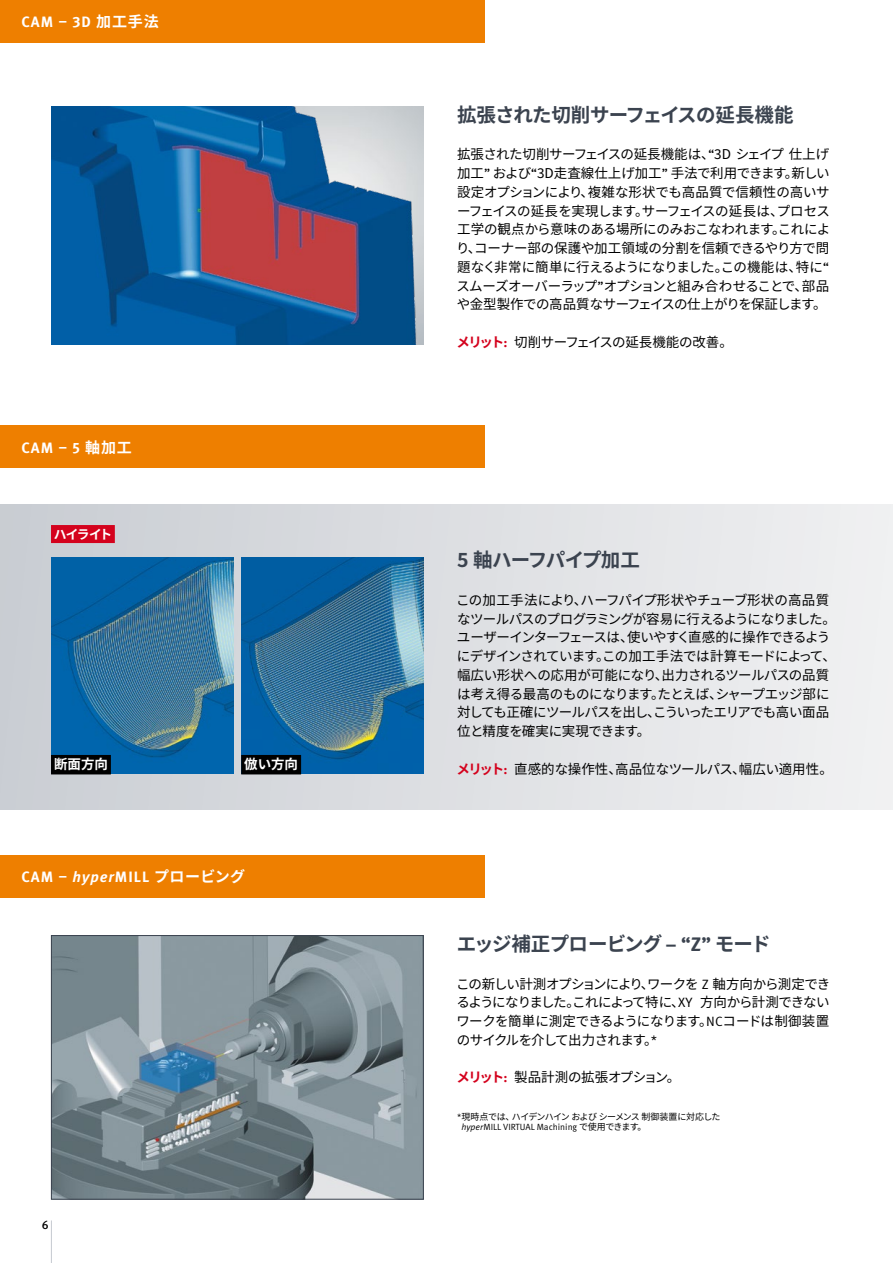
<style>
.page{position:relative;width:893px;height:1263px;background:#fff}
.page>*{position:absolute;margin:0;border:0;box-sizing:border-box;transform-origin:0 0}
.t1{font:700 19.5px "Noto Sans CJ Kjp";letter-spacing:-.03em;color:#3b434f}
.t2{font:700 15px "Meta Pro";letter-spacing:.07em;color:#fff}
.t3{font:13.5px/18.8px "Noto Sans CJ Kjp";letter-spacing:-.04em;color:#000;text-align:justify}
.t4{font:13.5px "Noto Sans CJ Kjp";color:#000}
.t5{font:13.5px "Noto Sans CJ Kjp";letter-spacing:-.02em;color:#000}
.t6{font:13.5px "Noto Sans CJ Kjp";letter-spacing:-.015em;color:#000}
.t7{font:700 13.5px "Noto Sans CJ Kjp";color:#fff}
.t8{font:700 12.75px "Noto Sans CJ Kjp";letter-spacing:-.09em;color:#fff}
.t9{font:500 12px "Meta Pro";color:#000}
.t10{font:9px "Meta Pro";color:#000}
.t11{font:9px "Noto Sans CJ Kjp";letter-spacing:-.055em;color:#000}
.s1{font-family:"Noto Sans CJ Kjp"}
.s2{font-style:italic}
.s3{font-family:"Meta Pro"}
.s4{font-weight:700;color:#d4021d}
.s5{font-family:"Meta Pro";font-weight:700;color:#d4021d}
</style>
<div class="page">
<hr style="left:51px;top:1220px;width:1px;height:43px;background:#c5c9d0">
<div style="left:0;top:0;width:485px;height:43px;background:#ee7f00"></div>
<img style="left:51px;top:106px;width:372px;height:238px">
<div style="left:0;top:505px;width:893px;height:304px;background:linear-gradient(to right,#c9cdd3,#f1f1f2)"></div>
<div style="left:0;top:425px;width:485px;height:43px;background:#ee7f00"></div>
<div style="left:0;top:855px;width:485px;height:42px;background:#ee7f00"></div>
<img style="left:241px;top:557px;width:182px;height:217px">
<img style="left:51px;top:557px;width:183px;height:217px">
<div style="left:51px;top:755px;width:60px;height:19px;background:#000"></div>
<div style="left:241px;top:755px;width:60px;height:19px;background:#000"></div>
<img style="left:53px;top:937px;width:369px;height:260px">
<div style="left:51px;top:935px;width:373px;height:264px;border:1px solid #3b434f"></div>
<div style="left:51px;top:525px;width:64px;height:18px;background:#d4021d"></div>
<p class="t2" style="left:21px;top:13px;width:139px">CAM – 3D <span class="s1">加工手法</span></p>
<p class="t2" style="left:21px;top:438px;width:112px">CAM – 5 <span class="s1">軸加工</span></p>
<p class="t8" style="left:54px;top:527px;width:60px">ハイライト</p>
<p class="t7" style="left:54px;top:757px;width:55px">断面方向</p>
<p class="t7" style="left:244px;top:757px;width:55px">倣い方向</p>
<p class="t2" style="left:21px;top:867px;width:225px">CAM – <span class="s2">hyper</span>MILL <span class="s1">プロービング</span></p>
<p class="t9" style="left:42px;top:1217px;width:8px">6</p>
<h1 class="t1" style="left:457px;top:104px;width:338px">拡張された切削サーフェイスの延長機能</h1>
<p class="t3" style="left:456px;top:145px;width:375px">拡張された切削サーフェイスの延長機能は、<span class="s3">“</span>3D シェイプ仕上げ加工<span class="s3">”</span> および<span class="s3">“</span>3D走査線仕上げ加工<span class="s3">”</span> 手法で利用できます。新しい設定オプションにより、複雑な形状でも高品質で信頼性の高いサーフェイスの延長を実現します。サーフェイスの延長は、プロセス工学の観点から意味のある場所にのみおこなわれます。これにより、コーナー部の保護や加工領域の分割を信頼できるやり方で問題なく非常に簡単に行えるようになりました。この機能は、特に<span class="s3">“</span>スムーズオーバーラップ<span class="s3">”</span>オプションと組み合わせることで、部品や金型製作での高品質なサーフェイスの仕上がりを保証します。</p>
<p class="t5" style="left:456px;top:334px;width:278px"><span class="s4">メリット</span><span class="s5">:</span> 切削サーフェイスの延長機能の改善。</p>
<h1 class="t1" style="left:457px;top:549px;width:184px">5 軸ハーフパイプ加工</h1>
<p class="t3" style="left:456px;top:591px;width:381px;text-align:left">この加工手法により、ハーフパイプ形状やチューブ形状の高品質なツールパスのプログラミングが容易に行えるようになりました。ユーザーインターフェースは、使いやすく直感的に操作できるようにデザインされています。この加工手法では計算モードによって、幅広い形状への応用が可能になり、出力されるツールパスの品質は考え得る最高のものになります。たとえば、シャープエッジ部に対しても正確にツールパスを出し、こういったエリアでも高い面品位と精度を確実に実現できます。</p>
<p class="t4" style="left:456px;top:761px;width:378px"><span class="s4">メリット</span><span class="s5">:</span> 直感的な操作性、高品位なツールパス、幅広い適用性。</p>
<h1 class="t1" style="left:457px;top:933px;width:316px">エッジ補正プロービング <span class="s3">– “Z”</span> モード</h1>
<p class="t3" style="left:456px;top:974px;width:376px">この新しい計測オプションにより、ワークを <span class="s3">Z</span> 軸方向から測定できるようになりました。これによって特に、<span class="s3">XY</span> 方向から計測できないワークを簡単に測定できるようになります。<span class="s3">NC</span>コードは制御装置のサイクルを介して出力されます。<span class="s3">*</span></p>
<p class="t6" style="left:456px;top:1070px;width:226px"><span class="s4">メリット</span><span class="s5">:</span> 製品計測の拡張オプション。</p>
<p class="t11" style="left:457px;top:1111px;width:265px"><span class="s3">*</span>現時点では、ハイデンハインおよびシーメンス制御装置に対応した</p>
<p class="t10" style="left:461px;top:1122px;width:187px"><span class="s2">hyper</span>MILL VIRTUAL Machining <span class="s1">で使用できます。</span></p>
</div>
